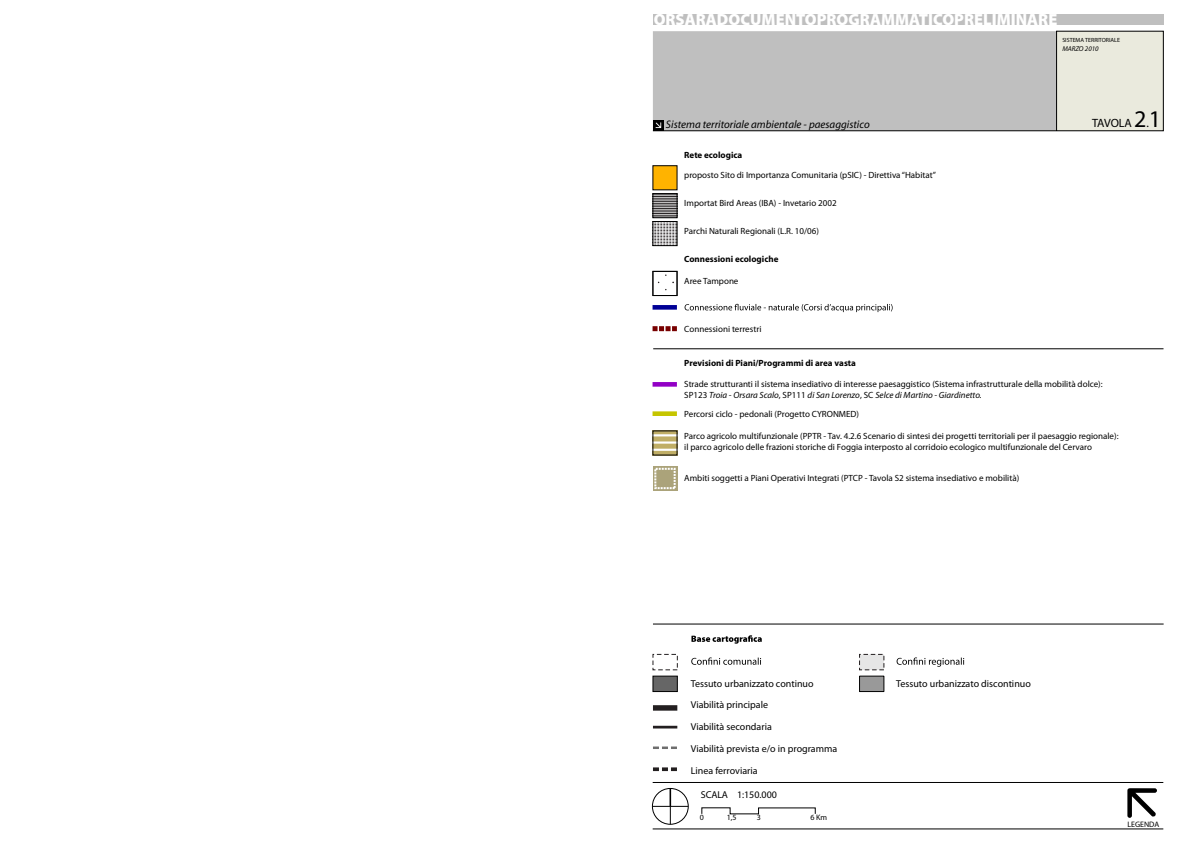
<style>
.page{position:relative;width:1191px;height:842px;background:#fff}
.page>*{position:absolute;margin:0;border:0;box-sizing:border-box;transform-origin:0 0}
.t1{font:900 16.2px "Myriad Pro";color:#fff}
.t2{font:12px "Myriad Pro";color:#000}
.t3{font:italic 11px "Myriad";color:#000}
.t4{font:10px/21.8px "Myriad Pro";color:#000}
.t5{font:9px/10.8px "Myriad Pro";color:#000}
.t6{font:700 9px "Myriad Pro";color:#000}
.t7{font:8px "Myriad";color:#000}
.t8{font:7.9px "Myriad";color:#010000}
.t9{font:italic 7px "Myriad";color:#000}
.t10{font:6px "Myriad";color:#000}
.s1{font-size:24px}
.s2{font-style:italic}
</style>
<div class="page">
<div style="left:652px;top:305px;width:25px;height:5px;background:#000096"></div>
<svg style="left:684px;top:304px;width:208px;height:8px"></svg>
<svg style="left:652px;top:326px;width:25px;height:5px"></svg>
<div style="left:652px;top:382px;width:25px;height:5px;background:#9200c5"></div>
<div style="left:652px;top:411px;width:25px;height:5px;background:#c5c500"></div>
<svg style="left:691px;top:657px;width:70px;height:8px"></svg>
<svg style="left:896px;top:657px;width:68px;height:10px"></svg>
<svg style="left:691px;top:635px;width:71px;height:9px"></svg>
<div style="left:652px;top:676px;width:26px;height:16px;background:#666;border:1px solid #000"></div>
<div style="left:859px;top:654px;width:25px;height:16px;background:#e6e6e6;border:1px dashed #231f20"></div>
<div style="left:859px;top:676px;width:25px;height:16px;background:#999;border:1px solid #000"></div>
<div style="left:653px;top:705px;width:24px;height:6px;background:#231f20"></div>
<hr style="left:653px;top:726px;width:24px;height:2px;background:#231f20">
<svg style="left:653px;top:746px;width:24px;height:3px"></svg>
<svg style="left:653px;top:767px;width:24px;height:4px"></svg>
<hr style="left:653px;top:624px;width:510px;height:1px;background:#000">
<div style="left:652px;top:14px;width:511px;height:11px;background:#bfbfbf"></div>
<svg style="left:652px;top:31px;width:511px;height:100px;background:#c5c5c3"></svg>
<svg style="left:653px;top:120px;width:10px;height:11px"></svg>
<svg style="left:655px;top:122px;width:6px;height:6px"></svg>
<hr style="left:652px;top:829px;width:511px;height:1px;background:#000">
<svg style="left:1127px;top:788px;width:30px;height:30px"></svg>
<div style="left:652px;top:788px;width:36px;height:36px;border:1px solid #000;border-radius:50%"></div>
<svg style="left:669px;top:788px;width:2px;height:36px"></svg>
<hr style="left:652px;top:806px;width:36px;height:1px;background:#000">
<svg style="left:701px;top:807px;width:114px;height:7px"></svg>
<hr style="left:652px;top:782px;width:511px;height:1px;background:#000">
<hr style="left:653px;top:349px;width:510px;height:1px;background:#000">
<div style="left:653px;top:166px;width:24px;height:24px;background:#ffb300"></div>
<svg style="left:653px;top:193px;width:24px;height:25px"></svg>
<svg style="left:655px;top:223px;width:20px;height:21px"></svg>
<div style="left:653px;top:221px;width:24px;height:25px;border:1px solid #000"></div>
<div style="left:653px;top:271px;width:24px;height:25px;border:1px solid #000"></div>
<svg style="left:655px;top:433px;width:20px;height:20px"></svg>
<svg style="left:653px;top:466px;width:24px;height:24px"></svg>
<div style="left:654px;top:468px;width:21px;height:21px;border:2px dashed #fff"></div>
<h1 class="t1" style="left:653px;top:9px;width:405px">ORSARADOCUMENTOPROGRAMMATICOPRELIMINARE</h1>
<p class="t10" style="left:1062px;top:37px;width:59px">SISTEMA TERRITORIALE</p>
<p class="t9" style="left:1062px;top:45px;width:38px">MARZO 2010</p>
<p class="t3" style="left:666px;top:119px;width:205px">Sistema territoriale ambientale - paesaggistico</p>
<h2 class="t2" style="left:1092px;top:115px;width:70px">TAVOLA <span class="s1">2</span>.<span class="s1">1</span></h2>
<p class="t6" style="left:684px;top:149px;width:60px">Rete ecologica</p>
<p class="t5" style="left:684px;top:170px;width:253px">proposto Sito di Importanza Comunitaria (pSIC) - Direttiva “Habitat”</p>
<p class="t5" style="left:684px;top:197px;width:154px">Importat Bird Areas (IBA) - Invetario 2002</p>
<p class="t5" style="left:684px;top:225px;width:136px">Parchi Naturali Regionali (L.R. 10/06)</p>
<p class="t6" style="left:684px;top:253px;width:96px">Connessioni ecologiche</p>
<p class="t5" style="left:684px;top:275px;width:56px">Aree Tampone</p>
<p class="t5" style="left:684px;top:323px;width:79px">Connessioni terrestri</p>
<p class="t6" style="left:684px;top:357px;width:173px">Previsioni di Piani/Programmi di area vasta</p>
<p class="t5" style="left:684px;top:379px;width:420px">Strade strutturanti il sistema insediativo di interesse paesaggistico (Sistema infrastrutturale della mobilità dolce):<br>SP123 <span class="s2">Troia - Orsara Scalo</span>, SP111 <span class="s2">di San Lorenzo</span>, SC <span class="s2">Selce di Martino - Giardinetto.</span></p>
<p class="t5" style="left:684px;top:408px;width:176px">Percorsi ciclo - pedonali (Progetto CYRONMED)</p>
<p class="t5" style="left:684px;top:431px;width:436px">Parco agricolo multifunzionale (PPTR - Tav. 4.2.6 Scenario di sintesi dei progetti territoriali per il paesaggio regionale): il parco agricolo delle frazioni storiche di Foggia interposto al corridoio ecologico multifunzionale del Cervaro</p>
<p class="t5" style="left:684px;top:472px;width:336px">Ambiti soggetti a Piani Operativi Integrati (PTCP - Tavola S2 sistema insediativo e mobilità)</p>
<p class="t4" style="left:691px;top:672px;width:148px">Tessuto urbanizzato continuo<br>Viabilità principale<br>Viabilità secondaria<br>Viabilità prevista e/o in programma<br>Linea ferroviaria</p>
<p class="t4" style="left:896px;top:672px;width:136px">Tessuto urbanizzato discontinuo</p>
<p class="t4" style="left:701px;top:783px;width:77px">SCALA 1:150.000</p>
<p class="t7" style="left:700px;top:814px;width:6px">0</p>
<p class="t7" style="left:726px;top:814px;width:11px">1,5</p>
<p class="t7" style="left:757px;top:814px;width:6px">3</p>
<p class="t7" style="left:810px;top:814px;width:18px">6 Km</p>
<p class="t8" style="left:1127px;top:821px;width:33px">LEGENDA</p>
</div>
